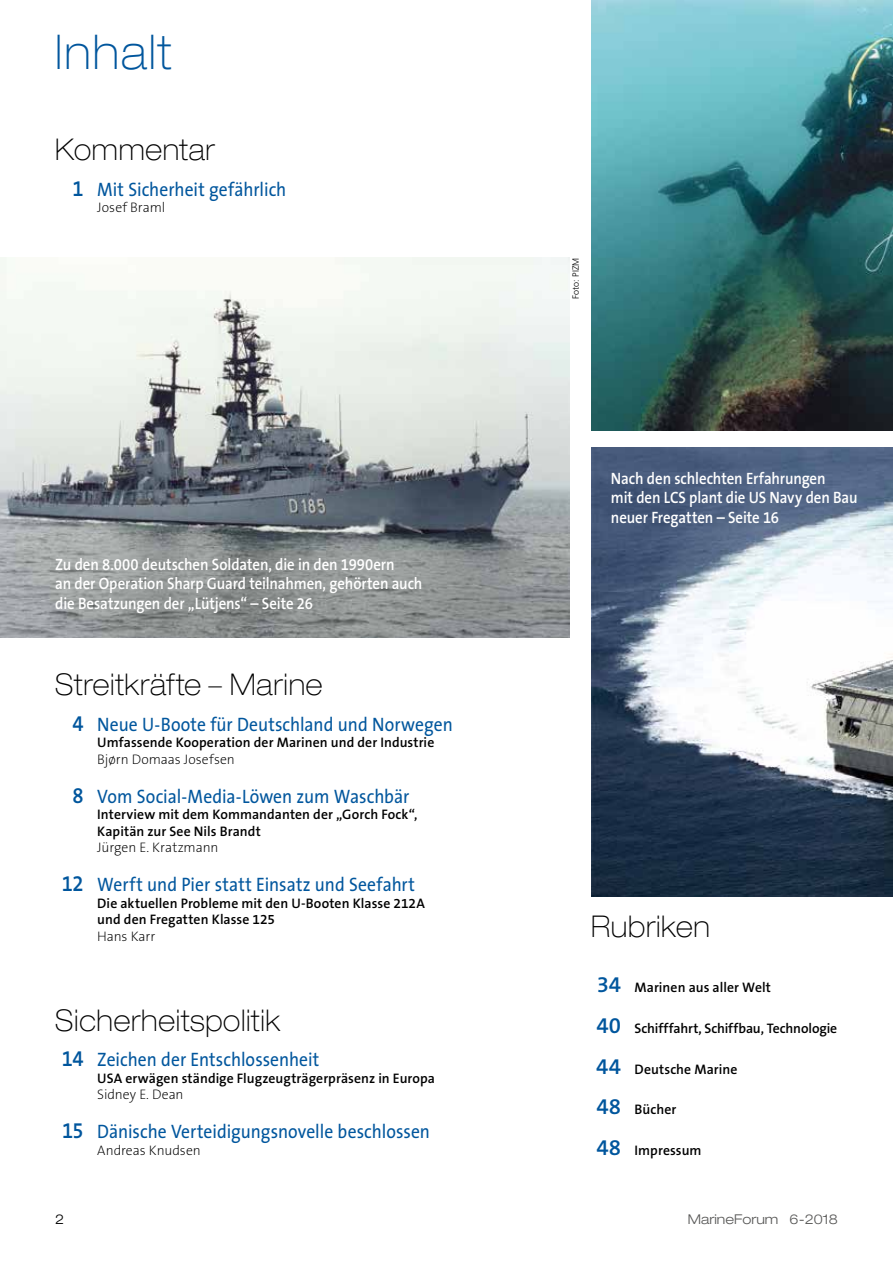
<style>
.page{position:relative;width:893px;height:1263px;background:#fff}
.page>*{position:absolute;margin:0;border:0;box-sizing:border-box;transform-origin:0 0}
.t1{font:100 expanded 48px "Helvetica Neue";letter-spacing:.045em;color:#00569d;scale:.9 1}
.t2{font:100 expanded 30px "Helvetica Neue";letter-spacing:.025em;color:#000;scale:.9 1}
.t3{font:19.5px "The Sans";color:#00569d;scale:.9 1}
.t4{font:600 16.5px/19.5px "The Sans B6";letter-spacing:-.005em;color:#fff;scale:.9 1}
.t5{font:600 13.8px/16.5px "The Sans B6";letter-spacing:.005em;color:#000}
.t6{font:200 13.8px "The Sans B2";color:#000}
.t7{font:300 expanded 13.5px "Helvetica Neue";color:#575756}
.t8{font:300 expanded 13.5px "Helvetica Neue";color:#000}
.t9{font:300 9px "Frutiger";color:#000}
.s1{font-family:"The Sans B6";font-weight:600;font-size:22.5px}
.s2{font-size:22.5px;color:#00569d}
.s3{font-family:"Helvetica Neue Light Ext SC800";font-weight:400;font-stretch:normal}
</style>
<div class="page">
<img style="left:0;top:258px;width:570px;height:379px">
<img style="left:591px;top:448px;width:302px;height:448px">
<img style="left:591px;top:0;width:302px;height:430px">
<h1 class="t1" style="left:55px;top:24px;width:131px">Inhalt</h1>
<h2 class="t2" style="left:55px;top:132px;width:179px">Kommentar</h2>
<h3 class="t3" style="left:73px;top:173px;width:239px"><span class="s1">1</span> Mit Sicherheit gefährlich</h3>
<p class="t6" style="left:97px;top:200px;width:70px">Josef Braml</p>
<p class="t4" style="left:55px;top:555px;width:409px">Zu den 8.000 deutschen Soldaten, die in den 1990ern<br>an der Operation Sharp Guard teilnahmen, gehörten auch die Besatzungen der „Lütjens“ – Seite 26</p>
<h2 class="t2" style="left:55px;top:667px;width:298px">Streitkräfte – Marine</h2>
<h3 class="t3" style="left:73px;top:708px;width:424px"><span class="s1">4</span> Neue U-Boote für Deutschland und Norwegen</h3>
<p class="t5" style="left:97px;top:735px;width:339px">Umfassende Kooperation der Marinen und der Industrie</p>
<p class="t6" style="left:97px;top:752px;width:139px">Bjørn Domaas Josefsen</p>
<h3 class="t3" style="left:73px;top:780px;width:376px"><span class="s1">8</span> Vom Social-Media-Löwen zum Waschbär</h3>
<p class="t5" style="left:97px;top:807px;width:322px">Interview mit dem Kommandanten der „Gorch Fock“,<br>Kapitän zur See Nils Brandt</p>
<p class="t6" style="left:97px;top:840px;width:123px">Jürgen E. Kratzmann</p>
<h3 class="t3" style="left:62px;top:868px;width:394px"><span class="s1">12</span> Werft und Pier statt Einsatz und Seefahrt</h3>
<p class="t5" style="left:97px;top:895px;width:329px">Die aktuellen Probleme mit den U-Booten Klasse 212A und den Fregatten Klasse 125</p>
<p class="t6" style="left:97px;top:929px;width:60px">Hans Karr</p>
<h2 class="t2" style="left:55px;top:1003px;width:252px">Sicherheitspolitik</h2>
<h3 class="t3" style="left:62px;top:1043px;width:288px"><span class="s1">14</span> Zeichen der Entschlossenheit</h3>
<p class="t5" style="left:97px;top:1070px;width:339px">USA erwägen ständige Flugzeugträgerpräsenz in Europa</p>
<p class="t6" style="left:97px;top:1088px;width:88px">Sidney E. Dean</p>
<h3 class="t3" style="left:62px;top:1115px;width:410px"><span class="s1">15</span> Dänische Verteidigungsnovelle beschlossen</h3>
<p class="t6" style="left:97px;top:1143px;width:105px">Andreas Knudsen</p>
<p class="t9" style="left:570px;top:299px;width:42px;rotate:-90deg">Foto: PIZM</p>
<p class="t4" style="left:611px;top:469px;width:276px">Nach den schlechten Erfahrungen<br>mit den LCS plant die US Navy den Bau neuer Fregatten – Seite 16</p>
<h2 class="t2" style="left:591px;top:908px;width:133px">Rubriken</h2>
<p class="t5" style="left:597px;top:980px;width:176px"><span class="s2">34</span> Marinen aus aller Welt</p>
<p class="t5" style="left:596px;top:1020px;width:242px"><span class="s2">40</span> Schifffahrt, Schiffbau, Technologie</p>
<p class="t5" style="left:596px;top:1061px;width:143px"><span class="s2">44</span> Deutsche Marine</p>
<p class="t5" style="left:596px;top:1102px;width:81px"><span class="s2">48</span> Bücher</p>
<p class="t5" style="left:596px;top:1142px;width:107px"><span class="s2">48</span> Impressum</p>
<p class="t8" style="left:55px;top:1211px;width:11px">2</p>
<p class="t7" style="left:688px;top:1211px;width:151px">MarineForum <span class="s3">6-2018</span></p>
</div>
